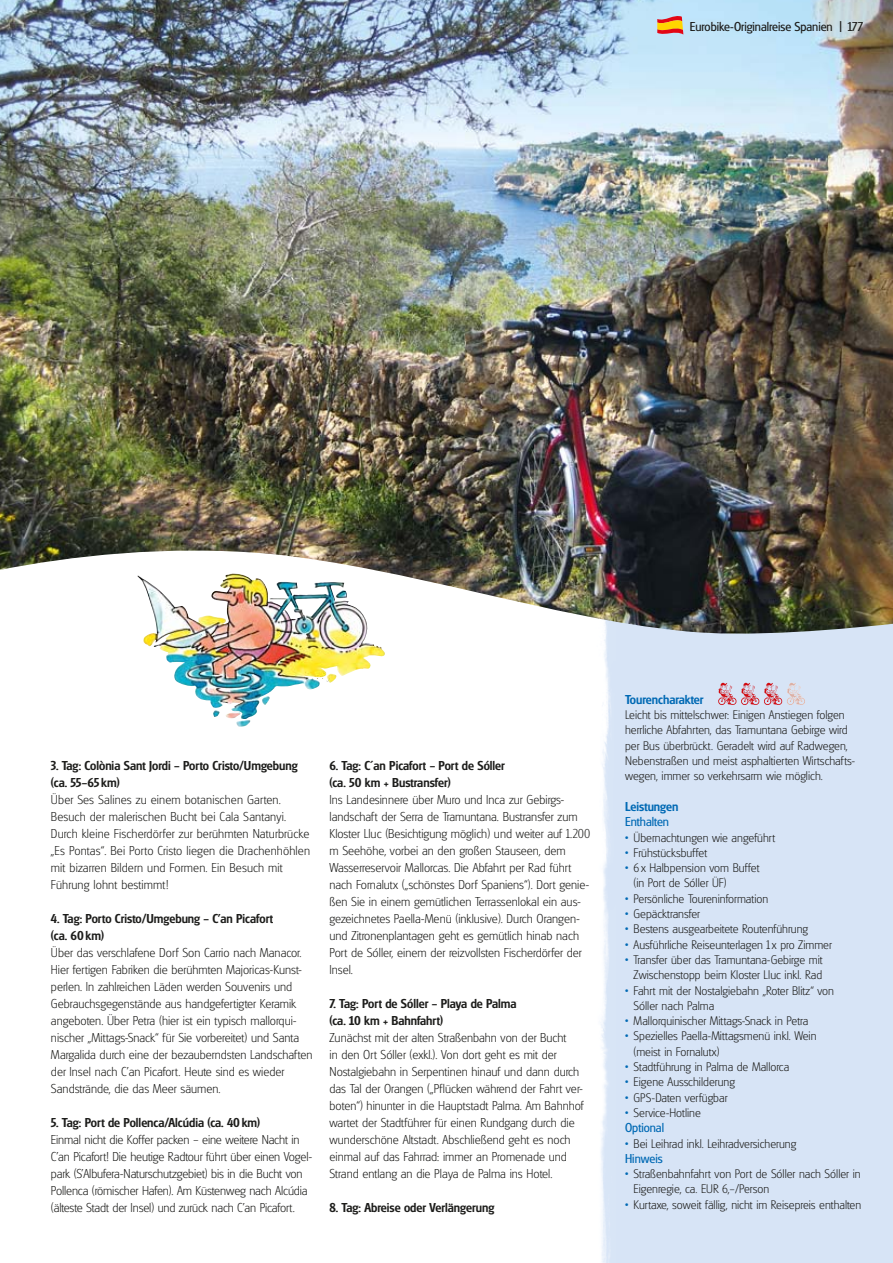
<style>
.page{position:relative;width:893px;height:1263px;background:#fff}
.page>*{position:absolute;margin:0;border:0;box-sizing:border-box;transform-origin:0 0}
.t1{font:300 13.5px/17px "Glasgow Pro";color:#1d1d1b}
.t2{font:500 13.5px/17px "Glasgow Pro";color:#1d1d1b}
.t3{font:13.5px "Glasgow Pro";color:#1d1d1b}
.t4{font:500 13.5px "Glasgow Pro";color:#0069b4}
.t5{font:13.5px "Glasgow Pro";color:#0069b4}
.t6{font:300 13.05px/15.3px "Glasgow Pro";color:#1d1d1b}
.s1{font-weight:500;color:#0069b4}
</style>
<div class="page">
<img style="left:0;top:0;width:893px;height:635px">
<img style="left:137px;top:574px;width:183px;height:145px">
<svg style="left:717px;top:683px;width:70px;height:22px;background:#d5b1c0"></svg>
<img style="left:787px;top:683px;width:18px;height:22px">
<svg style="left:657px;top:16px;width:26px;height:20px"></svg>
<p class="t3" style="left:690px;top:21px;width:175px">Eurobike-Originalreise Spanien | 177</p>
<p class="t2" style="left:51px;top:757px;width:248px">3. Tag: Colònia Sant Jordi – Porto Cristo/Umgebung (ca. 55–65 km)</p>
<p class="t1" style="left:51px;top:792px;width:261px">Über Ses Salines zu einem botanischen Garten.<br>Besuch der malerischen Bucht bei Cala Santanyi.<br>Durch kleine Fischerdörfer zur berühmten Naturbrücke „Es Pontas“. Bei Porto Cristo liegen die Drachenhöhlen mit bizarren Bildern und Formen. Ein Besuch mit Führung lohnt bestimmt!</p>
<p class="t2" style="left:51px;top:911px;width:224px">4. Tag: Porto Cristo/Umgebung – C’an Picafort (ca. 60 km)</p>
<p class="t1" style="left:51px;top:945px;width:263px">Über das verschlafene Dorf Son Carrio nach Manacor.<br>Hier fertigen Fabriken die berühmten Majoricas-Kunst&shy;perlen. In zahlreichen Läden werden Souvenirs und Gebrauchsgegenstände aus handgefertigter Keramik angeboten. Über Petra (hier ist ein typisch mallorqui&shy;nischer „Mittags-Snack“ für Sie vorbereitet) und Santa Margalida durch eine der bezauberndsten Landschaften der Insel nach C’an Picafort. Heute sind es wieder Sandstrände, die das Meer säumen.</p>
<p class="t2" style="left:51px;top:1115px;width:211px">5. Tag: Port de Pollenca/Alcúdia (ca. 40 km)</p>
<p class="t1" style="left:51px;top:1132px;width:263px">Einmal nicht die Koffer packen – eine weitere Nacht in C’an Picafort! Die heutige Radtour führt über einen Vogel&shy;park (S’Albufera-Naturschutzgebiet) bis in die Bucht von Pollenca (römischer Hafen). Am Küstenweg nach Alcúdia (älteste Stadt der Insel) und zurück nach C’an Picafort.</p>
<p class="t2" style="left:329px;top:758px;width:177px">6. Tag: C´an Picafort – Port de Sóller (ca. 50 km + Bustransfer)</p>
<p class="t1" style="left:329px;top:792px;width:262px">Ins Landesinnere über Muro und Inca zur Gebirgs&shy;landschaft der Serra de Tramuntana. Bustransfer zum Kloster Lluc (Besichtigung möglich) und weiter auf 1.200 m Seehöhe, vorbei an den großen Stauseen, dem Wasserreservoir Mallorcas. Die Abfahrt per Rad führt nach Fornalutx („schönstes Dorf Spaniens“). Dort genie&shy;ßen Sie in einem gemütlichen Terrassenlokal ein aus&shy;gezeichnetes Paella-Menü (inklusive). Durch Orangen&shy;und Zitronenplantagen geht es gemütlich hinab nach Port de Sóller, einem der reizvollsten Fischerdörfer der Insel.</p>
<p class="t2" style="left:329px;top:996px;width:189px">7. Tag: Port de Sóller – Playa de Palma (ca. 10 km + Bahnfahrt)</p>
<p class="t1" style="left:329px;top:1030px;width:256px">Zunächst mit der alten Straßenbahn von der Bucht<br>in den Ort Sóller (exkl.). Von dort geht es mit der Nostalgiebahn in Serpentinen hinauf und dann durch das Tal der Orangen („Pflücken während der Fahrt ver&shy;boten“) hinunter in die Hauptstadt Palma. Am Bahnhof wartet der Stadtführer für einen Rundgang durch die wunder schöne Altstadt. Abschließend geht es noch einmal auf das Fahrrad: immer an Promenade und Strand entlang an die Playa de Palma ins Hotel.</p>
<p class="t2" style="left:329px;top:1200px;width:166px">8. Tag: Abreise oder Verlängerung</p>
<p class="t4" style="left:625px;top:694px;width:80px">Tourencharakter</p>
<p class="t6" style="left:625px;top:708px;width:232px">Leicht bis mittelschwer: Einigen Anstiegen folgen herrliche Abfahrten, das Tramuntana Gebirge wird per Bus überbrückt. Geradelt wird auf Radwegen, Nebenstraßen und meist asphaltierten Wirt schafts&shy;wegen, immer so verkehrsarm wie möglich.</p>
<p class="t4" style="left:625px;top:801px;width:55px">Leistungen</p>
<p class="t5" style="left:625px;top:817px;width:45px">Enthalten</p>
<p class="t6" style="left:625px;top:830px;width:152px"><span class="s1">•</span> Übernachtungen wie angeführt</p>
<p class="t6" style="left:625px;top:846px;width:84px"><span class="s1">•</span> Frühstücksbuffet</p>
<p class="t6" style="left:633px;top:861px;width:127px;text-indent:-9px"><span class="s1">•</span> 6 x Halbpension vom Buffet (in Port de Sóller ÜF)</p>
<p class="t6" style="left:625px;top:892px;width:145px"><span class="s1">•</span> Persönliche Toureninformation</p>
<p class="t6" style="left:625px;top:907px;width:76px"><span class="s1">•</span> Gepäcktransfer</p>
<p class="t6" style="left:625px;top:922px;width:185px"><span class="s1">•</span> Bestens ausgearbeitete Routenführung</p>
<p class="t6" style="left:625px;top:937px;width:208px"><span class="s1">•</span> Ausführliche Reiseunterlagen 1 x pro Zimmer</p>
<p class="t6" style="left:625px;top:953px;width:199px;text-align:right"><span class="s1">•</span> Transfer über das Tramuntana-Gebirge mit<br>Zwischenstopp beim Kloster Lluc inkl. Rad</p>
<p class="t6" style="left:633px;top:983px;width:202px;text-indent:-9px"><span class="s1">•</span> Fahrt mit der Nostalgiebahn „Roter Blitz“ von<br>Sóller nach Palma</p>
<p class="t6" style="left:625px;top:1014px;width:185px"><span class="s1">•</span> Mallorquinischer Mittags-Snack in Petra</p>
<p class="t6" style="left:633px;top:1029px;width:184px;text-indent:-9px"><span class="s1">•</span> Spezielles Paella-Mittagsmenü inkl. Wein (meist in Fornalutx)</p>
<p class="t6" style="left:625px;top:1060px;width:166px"><span class="s1">•</span> Stadtführung in Palma de Mallorca</p>
<p class="t6" style="left:625px;top:1075px;width:111px"><span class="s1">•</span> Eigene Ausschilderung</p>
<p class="t6" style="left:625px;top:1090px;width:104px"><span class="s1">•</span> GPS-Daten verfügbar</p>
<p class="t6" style="left:625px;top:1106px;width:77px"><span class="s1">•</span> Service-Hotline</p>
<p class="t5" style="left:625px;top:1123px;width:41px">Optional</p>
<p class="t6" style="left:625px;top:1136px;width:173px"><span class="s1">•</span> Bei Leihrad inkl. Leihradversicherung</p>
<p class="t5" style="left:625px;top:1153px;width:39px">Hinweis</p>
<p class="t6" style="left:633px;top:1167px;width:228px;text-indent:-9px"><span class="s1">•</span> Straßenbahnfahrt von Port de Sóller nach Sóller in<br>Eigenregie, ca. EUR 6,–/Person</p>
<p class="t6" style="left:625px;top:1198px;width:238px"><span class="s1">•</span> Kurtaxe, soweit fällig, nicht im Reisepreis enthalten</p>
</div>
